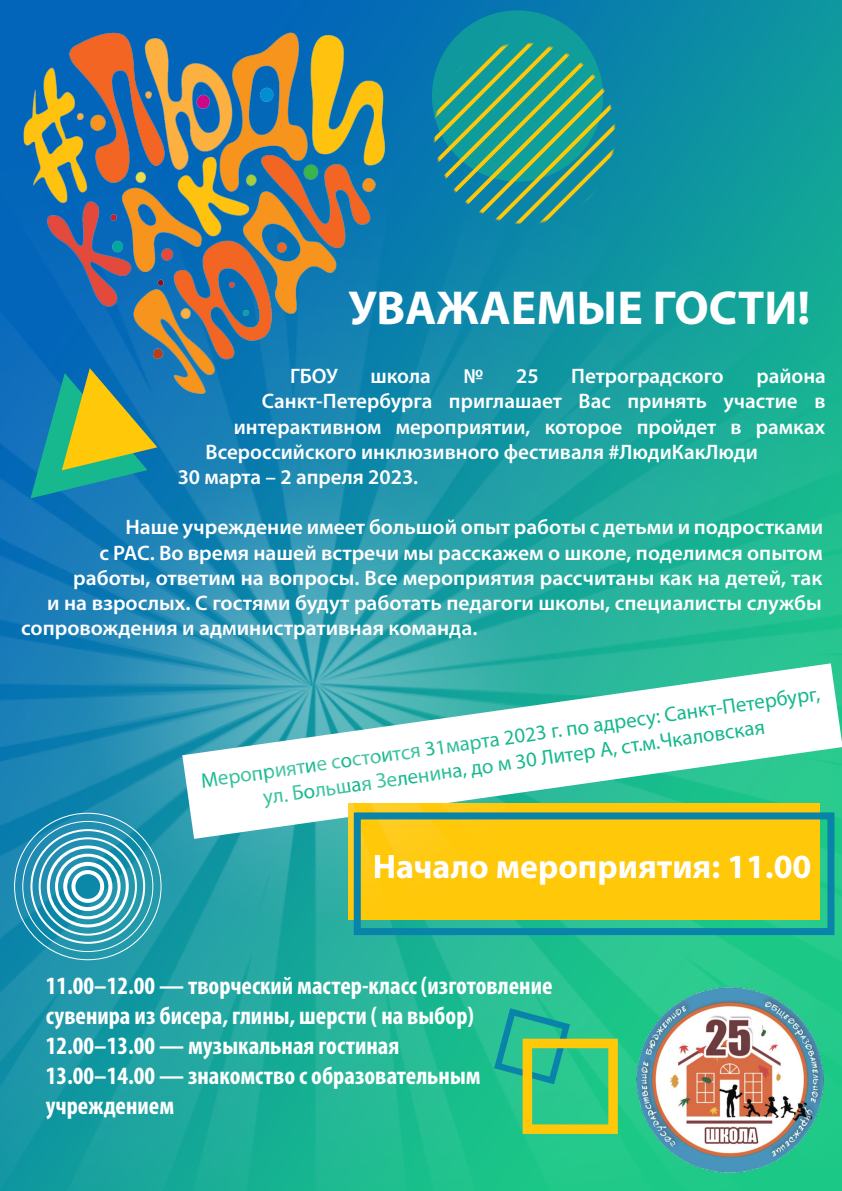
<style>
.page{position:relative;width:842px;height:1191px;background:#fff}
.page>*{position:absolute;margin:0;border:0;box-sizing:border-box;transform-origin:0 0}
.t1{font:700 47.8px "Myriad Pro";color:#fff}
.t2{font:700 34px "Myriad Pro";color:#fff}
.t3{font:700 condensed 25px/30px "Myriad Pro";color:#fff}
.t4{font:600 21px "Myriad Pro";color:#fff}
.t5{font:21px/25.2px "Myriad Pro";color:#17b88e;text-align:center}
</style>
<div class="page">
<img style="left:0;top:0;width:842px;height:130px">
<img style="left:0;top:130px;width:842px;height:1061px">
<img style="left:8px;top:16px;width:382px;height:383px">
<svg style="left:563px;top:663px;width:279px;height:176px"></svg>
<div style="left:348px;top:803px;width:472px;height:117px;background:#ffc809"></div>
<img style="left:631px;top:983px;width:201px;height:194px">
<img style="left:66px;top:439px;width:497px;height:497px">
<svg style="left:14px;top:812px;width:148px;height:148px;background:#49a5bd"></svg>
<svg style="left:494px;top:1008px;width:124px;height:126px;background:#51c175"></svg>
<div style="left:354px;top:812px;width:480px;height:123px;border:7px solid #0a83aa"></div>
<svg style="left:358px;top:0;width:307px;height:276px;background:#218c98"></svg>
<svg style="left:30px;top:368px;width:127px;height:130px;background:#539c7d"></svg>
<h1 class="t1" style="left:348px;top:276px;width:463px">УВАЖАЕМЫЕ ГОСТИ!</h1>
<p class="t4" style="left:290px;top:363px;width:49px">ГБОУ</p>
<p class="t4" style="left:370px;top:363px;width:62px">школа</p>
<p class="t4" style="left:463px;top:363px;width:21px">№</p>
<p class="t4" style="left:516px;top:363px;width:24px">25</p>
<p class="t4" style="left:571px;top:363px;width:154px">Петроградского</p>
<p class="t4" style="left:756px;top:363px;width:71px">района</p>
<p class="t4" style="left:262px;top:388px;width:565px">Санкт-Петербурга приглашает Вас принять участие в</p>
<p class="t4" style="left:234px;top:413px;width:593px">интерактивном мероприятии, которое пройдет в рамках</p>
<p class="t4" style="left:206px;top:438px;width:554px">Всероссийского инклюзивного фестиваля #ЛюдиКакЛюди</p>
<p class="t4" style="left:178px;top:463px;width:242px">30 марта – 2 апреля 2023.</p>
<p class="t4" style="left:125px;top:514px;width:699px">Наше учреждение имеет большой опыт работы с детьми и подростками</p>
<p class="t4" style="left:99px;top:539px;width:725px">с РАС. Во время нашей встречи мы расскажем о школе, поделимся опытом</p>
<p class="t4" style="left:73px;top:564px;width:750px">работы, ответим на вопросы. Все мероприятия рассчитаны как на детей, так</p>
<p class="t4" style="left:47px;top:589px;width:776px">и на взрослых. С гостями будут работать педагоги школы, специалисты службы</p>
<p class="t4" style="left:21px;top:615px;width:458px">сопровождения и административная команда.</p>
<p class="t5" style="left:199px;top:767px;width:626px;rotate:-8deg">Мероприятие состоится 31марта 2023 г. по адресу: Санкт-Петербург, ул. Большая Зеленина, до м 30 Литер А, ст.м.Чкаловская</p>
<h2 class="t2" style="left:373px;top:844px;width:440px">Начало мероприятия: 11.00</h2>
<p class="t3" style="left:46px;top:970px;width:508px">11.00–12.00 — творческий мастер-класс (изготовление сувенира из бисера, глины, шерсти ( на выбор)<br>12.00–13.00 — музыкальная гостиная<br>13.00–14.00 — знакомство с образовательным учреждением</p>
</div>
